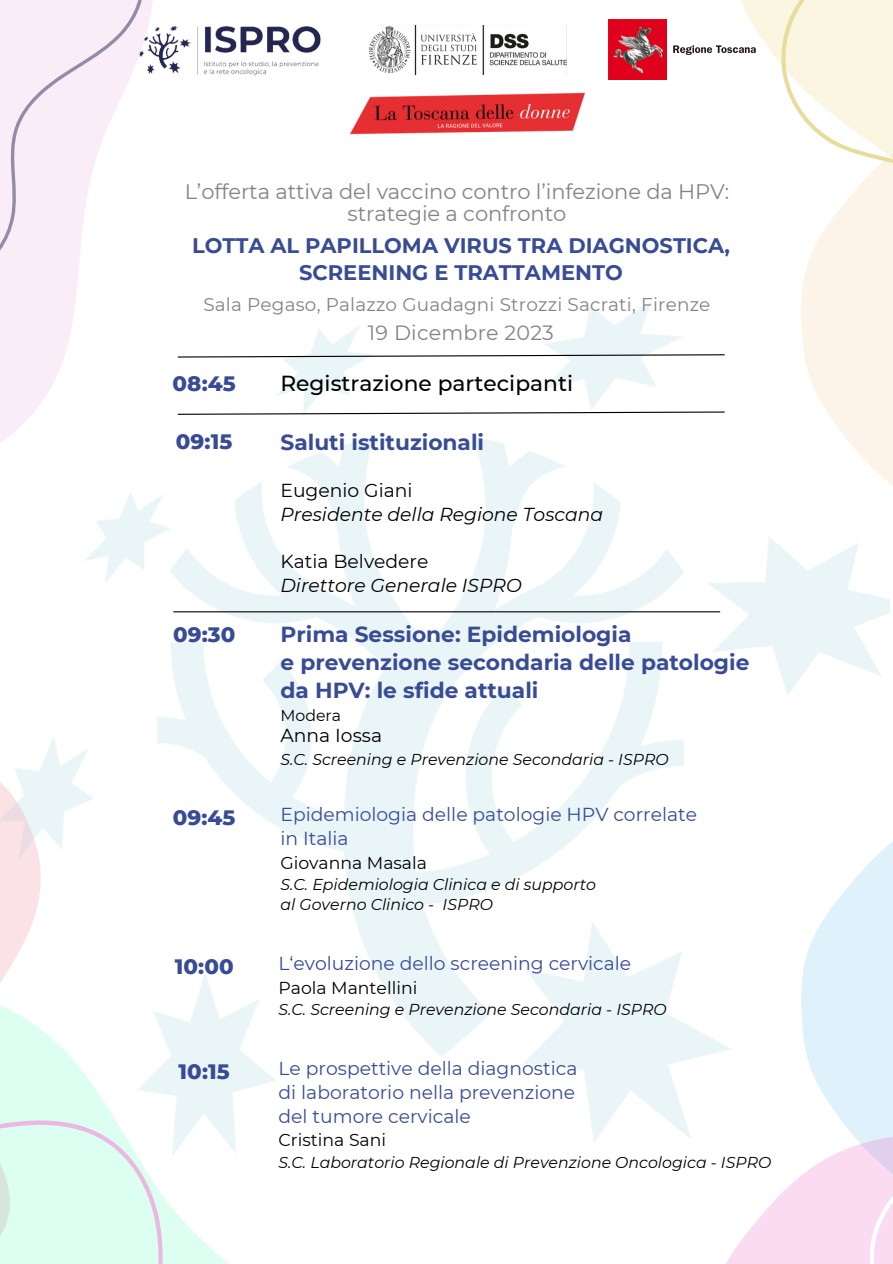
<style>
.page{position:relative;width:893px;height:1264px;background:#fff}
.page>*{position:absolute;margin:0;border:0;box-sizing:border-box;transform-origin:0 0}
.t1{font:700 21.75px "Montserrat";color:#384c96}
.t2{font:500 21.75px "Montserrat";color:#000}
.t3{font:800 21.3px "Montserrat";letter-spacing:.005em;color:#384c96}
.t4{font:21px "Montserrat";letter-spacing:-.005em;color:#868282}
.t5{font:700 21px "Montserrat";color:#384c96}
.t6{font:20.55px "Montserrat";letter-spacing:.01em;color:#868282}
.t7{font:18.75px/23.7px "Montserrat";color:#384c96}
.t8{font:italic 18.75px "Montserrat";color:#000}
.t9{font:18.75px "Montserrat";color:#000}
.t10{font:18.45px "Montserrat";letter-spacing:.01em;color:#868282}
.t11{font:17.25px "Montserrat";color:#000}
.t12{font:italic 15.75px "Montserrat";color:#000}
.t13{font:15.75px "Montserrat";color:#000}
</style>
<div class="page">
<svg style="left:177px;top:411px;width:450px;height:4px"></svg>
<hr style="left:173px;top:611px;width:547px;height:1px;background:#000">
<svg style="left:177px;top:353px;width:450px;height:5px"></svg>
<img style="left:351px;top:92px;width:234px;height:43px">
<svg style="left:0;top:311px;width:156px;height:199px"></svg>
<svg style="left:0;top:736px;width:78px;height:208px"></svg>
<svg style="left:165px;top:979px;width:263px;height:284px"></svg>
<svg style="left:627px;top:19px;width:69px;height:664px"></svg>
<svg style="left:696px;top:0;width:196px;height:933px"></svg>
<svg style="left:604px;top:933px;width:288px;height:195px"></svg>
<svg style="left:0;top:944px;width:165px;height:319px;fill:#dcfff1"></svg>
<svg style="left:761px;top:0;width:131px;height:426px;fill:#fcf6e9"></svg>
<svg style="left:647px;top:1021px;width:245px;height:242px"></svg>
<svg style="left:0;top:0;width:153px;height:311px;fill:#fbedf8"></svg>
<img style="left:136px;top:20px;width:185px;height:65px">
<svg style="left:673px;top:45px;width:82px;height:10px"></svg>
<img style="left:608px;top:20px;width:58px;height:60px">
<img style="left:369px;top:26px;width:197px;height:48px">
<p class="t4" style="left:185px;top:178px;width:546px">L’offerta attiva del vaccino contro l’infezione da HPV:</p>
<p class="t4" style="left:347px;top:201px;width:220px">strategie a confronto</p>
<p class="t5" style="left:192px;top:233px;width:539px">LOTTA AL PAPILLOMA VIRUS TRA DIAGNOSTICA,</p>
<p class="t5" style="left:299px;top:260px;width:325px">SCREENING E TRATTAMENTO</p>
<p class="t10" style="left:203px;top:293px;width:508px">Sala Pegaso, Palazzo Guadagni Strozzi Sacrati, Firenze</p>
<p class="t6" style="left:368px;top:320px;width:187px">19 Dicembre 2023</p>
<p class="t3" style="left:172px;top:370px;width:65px">08:45</p>
<p class="t3" style="left:176px;top:429px;width:58px">09:15</p>
<p class="t2" style="left:280px;top:370px;width:294px">Registrazione partecipanti</p>
<p class="t1" style="left:280px;top:428px;width:205px">Saluti istituzionali</p>
<p class="t9" style="left:280px;top:479px;width:134px">Eugenio Giani</p>
<p class="t8" style="left:280px;top:502px;width:324px">Presidente della Regione Toscana</p>
<p class="t9" style="left:280px;top:549px;width:149px">Katia Belvedere</p>
<p class="t8" style="left:280px;top:573px;width:243px">Direttore Generale ISPRO</p>
<p class="t3" style="left:173px;top:621px;width:64px">09:30</p>
<p class="t1" style="left:280px;top:621px;width:352px">Prima Sessione: Epidemiologia</p>
<p class="t1" style="left:280px;top:649px;width:470px">e prevenzione secondaria delle patologie</p>
<p class="t1" style="left:280px;top:677px;width:259px">da HPV: le sfide attuali</p>
<p class="t13" style="left:280px;top:705px;width:62px">Modera</p>
<p class="t9" style="left:280px;top:724px;width:103px">Anna Iossa</p>
<p class="t12" style="left:280px;top:749px;width:389px">S.C. Screening e Prevenzione Secondaria - ISPRO</p>
<p class="t3" style="left:173px;top:804px;width:64px">09:45</p>
<p class="t7" style="left:280px;top:802px;width:418px">Epidemiologia delle patologie HPV correlate in Italia</p>
<p class="t11" style="left:280px;top:851px;width:148px">Giovanna Masala</p>
<p class="t12" style="left:280px;top:874px;width:317px">S.C. Epidemiologia Clinica e di supporto</p>
<p class="t12" style="left:280px;top:895px;width:214px">al Governo Clinico - ISPRO</p>
<p class="t3" style="left:175px;top:953px;width:60px">10:00</p>
<p class="t7" style="left:278px;top:951px;width:354px">L‘evoluzione dello screening cervicale</p>
<p class="t11" style="left:278px;top:977px;width:140px">Paola Mantellini</p>
<p class="t12" style="left:278px;top:999px;width:389px">S.C. Screening e Prevenzione Secondaria - ISPRO</p>
<p class="t3" style="left:178px;top:1058px;width:53px">10:15</p>
<p class="t7" style="left:278px;top:1056px;width:300px">Le prospettive della diagnostica</p>
<p class="t7" style="left:278px;top:1080px;width:298px">di laboratorio nella prevenzione</p>
<p class="t7" style="left:278px;top:1103px;width:194px">del tumore cervicale</p>
<p class="t11" style="left:278px;top:1129px;width:109px">Cristina Sani</p>
<p class="t12" style="left:278px;top:1152px;width:494px">S.C. Laboratorio Regionale di Prevenzione Oncologica - ISPRO</p>
</div>
